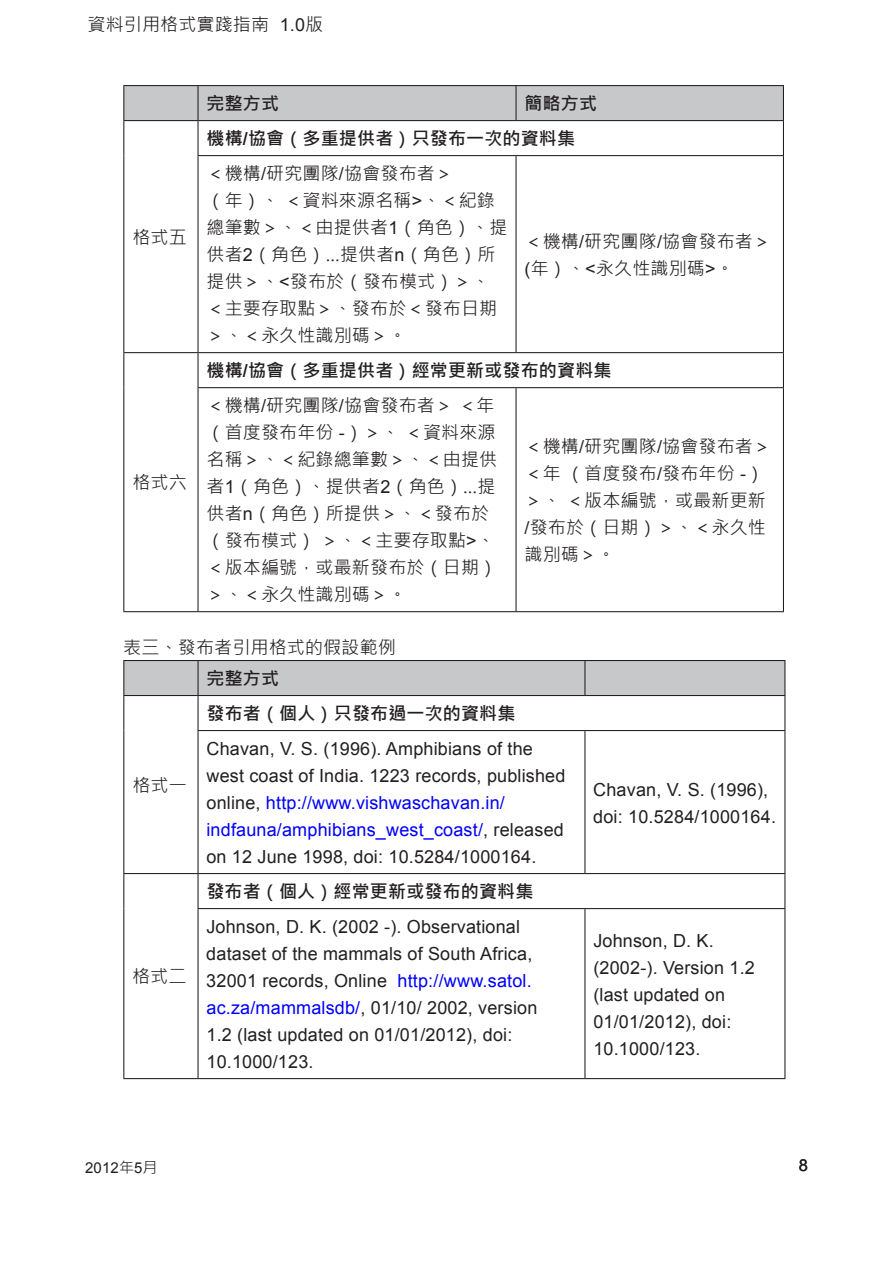
<style>
.page{position:relative;width:893px;height:1263px;background:#fff}
.page>*{position:absolute;margin:0;border:0;box-sizing:border-box;transform-origin:0 0}
.t1{font:18px/27px "Arial";letter-spacing:.01em;color:#231f20}
.t2{font:18px/27px "Microsoft Jheng Hei";letter-spacing:.01em;color:#231f20}
.t3{font:700 18px/35px "Microsoft Jheng Hei";letter-spacing:.01em;color:#231f20}
.t4{font:16.5px "Arial";color:#231f20}
.t5{font:15px "Arial";color:#231f20}
.s1{font-family:"Arial"}
.s2{font-weight:400}
.s3{font-family:"Arial";font-weight:400}
.s4{color:#00f}
.s5{font-family:"Microsoft Jheng Hei"}
</style>
<div class="page">
<div style="left:124px;top:86px;width:659px;height:34px;background:#c7c8ca"></div>
<hr style="left:123px;top:85px;width:75px;height:1px;background:#231f20">
<hr style="left:123px;top:86px;width:1px;height:34px;background:#231f20">
<hr style="left:198px;top:85px;width:318px;height:1px;background:#231f20">
<hr style="left:197px;top:86px;width:2px;height:34px;background:#231f20">
<hr style="left:516px;top:85px;width:268px;height:1px;background:#231f20">
<hr style="left:515px;top:86px;width:2px;height:34px;background:#231f20">
<hr style="left:783px;top:86px;width:1px;height:34px;background:#231f20">
<hr style="left:123px;top:120px;width:75px;height:1px;background:#231f20">
<hr style="left:123px;top:121px;width:1px;height:35px;background:#231f20">
<hr style="left:198px;top:120px;width:318px;height:1px;background:#231f20">
<hr style="left:197px;top:121px;width:2px;height:34px;background:#231f20">
<hr style="left:516px;top:120px;width:268px;height:1px;background:#231f20">
<hr style="left:783px;top:121px;width:1px;height:34px;background:#231f20">
<hr style="left:123px;top:156px;width:1px;height:196px;background:#231f20">
<hr style="left:197px;top:155px;width:319px;height:1px;background:#231f20">
<hr style="left:197px;top:156px;width:2px;height:196px;background:#231f20">
<hr style="left:516px;top:155px;width:268px;height:1px;background:#231f20">
<hr style="left:515px;top:156px;width:2px;height:196px;background:#231f20">
<hr style="left:783px;top:156px;width:1px;height:196px;background:#231f20">
<hr style="left:123px;top:352px;width:75px;height:1px;background:#231f20">
<hr style="left:123px;top:353px;width:1px;height:35px;background:#231f20">
<hr style="left:198px;top:352px;width:318px;height:1px;background:#231f20">
<hr style="left:197px;top:353px;width:2px;height:34px;background:#231f20">
<hr style="left:516px;top:352px;width:268px;height:1px;background:#231f20">
<hr style="left:783px;top:353px;width:1px;height:34px;background:#231f20">
<hr style="left:123px;top:388px;width:1px;height:223px;background:#231f20">
<hr style="left:197px;top:387px;width:319px;height:1px;background:#231f20">
<hr style="left:197px;top:388px;width:2px;height:223px;background:#231f20">
<hr style="left:516px;top:387px;width:268px;height:1px;background:#231f20">
<hr style="left:515px;top:388px;width:2px;height:223px;background:#231f20">
<hr style="left:783px;top:388px;width:1px;height:223px;background:#231f20">
<hr style="left:123px;top:611px;width:75px;height:1px;background:#231f20">
<hr style="left:198px;top:611px;width:318px;height:1px;background:#231f20">
<hr style="left:516px;top:611px;width:268px;height:1px;background:#231f20">
<div style="left:124px;top:661px;width:660px;height:34px;background:#c7c8ca"></div>
<hr style="left:123px;top:660px;width:75px;height:1px;background:#231f20">
<hr style="left:123px;top:661px;width:1px;height:34px;background:#231f20">
<hr style="left:198px;top:660px;width:387px;height:1px;background:#231f20">
<hr style="left:197px;top:661px;width:2px;height:34px;background:#231f20">
<hr style="left:585px;top:660px;width:200px;height:1px;background:#231f20">
<hr style="left:584px;top:661px;width:1px;height:34px;background:#231f20">
<hr style="left:784px;top:661px;width:1px;height:34px;background:#231f20">
<hr style="left:123px;top:695px;width:75px;height:1px;background:#231f20">
<hr style="left:123px;top:696px;width:1px;height:34px;background:#231f20">
<hr style="left:198px;top:695px;width:387px;height:1px;background:#231f20">
<hr style="left:197px;top:696px;width:2px;height:34px;background:#231f20">
<hr style="left:585px;top:695px;width:200px;height:1px;background:#231f20">
<hr style="left:784px;top:696px;width:1px;height:34px;background:#231f20">
<hr style="left:123px;top:730px;width:1px;height:143px;background:#231f20">
<hr style="left:197px;top:730px;width:388px;height:1px;background:#231f20">
<hr style="left:197px;top:731px;width:2px;height:142px;background:#231f20">
<hr style="left:585px;top:730px;width:200px;height:1px;background:#231f20">
<hr style="left:584px;top:731px;width:1px;height:142px;background:#231f20">
<hr style="left:784px;top:731px;width:1px;height:142px;background:#231f20">
<hr style="left:123px;top:873px;width:75px;height:1px;background:#231f20">
<hr style="left:123px;top:874px;width:1px;height:34px;background:#231f20">
<hr style="left:198px;top:873px;width:387px;height:1px;background:#231f20">
<hr style="left:197px;top:874px;width:2px;height:34px;background:#231f20">
<hr style="left:585px;top:873px;width:200px;height:1px;background:#231f20">
<hr style="left:784px;top:874px;width:1px;height:34px;background:#231f20">
<hr style="left:123px;top:908px;width:1px;height:170px;background:#231f20">
<hr style="left:197px;top:908px;width:388px;height:1px;background:#231f20">
<hr style="left:197px;top:909px;width:2px;height:169px;background:#231f20">
<hr style="left:585px;top:908px;width:200px;height:1px;background:#231f20">
<hr style="left:584px;top:909px;width:1px;height:169px;background:#231f20">
<hr style="left:784px;top:909px;width:1px;height:169px;background:#231f20">
<hr style="left:123px;top:1078px;width:75px;height:1px;background:#231f20">
<hr style="left:198px;top:1078px;width:387px;height:1px;background:#231f20">
<hr style="left:585px;top:1078px;width:200px;height:1px;background:#231f20">
<p class="t2" style="left:88px;top:11px;width:237px">資料引用格式實踐指南 <span class="s1">1.0</span>版</p>
<p class="t2" style="left:132px;top:224px;width:56px">格式五</p>
<p class="t2" style="left:132px;top:469px;width:56px">格式六</p>
<p class="t3" style="left:207px;top:86px;width:74px">完整方式</p>
<p class="t3" style="left:525px;top:86px;width:74px">簡略方式</p>
<p class="t3" style="left:207px;top:121px;width:370px">機構<span class="s1">/</span>協會（多重提供者）只發布一次的資料集<span class="s2">＜機構</span><span class="s3">/</span><span class="s2">研究團隊</span><span class="s3">/</span><span class="s2">協會發布者＞</span></p>
<p class="t2" style="left:207px;top:187px;width:302px">（年）、＜資料來源名稱<span class="s1">&gt;</span>、＜紀錄總筆數＞、＜由提供者<span class="s1">1</span>（角色）、提供者<span class="s1">2</span>（角色）…提供者<span class="s1">n</span>（角色）所提供＞、<span class="s1">&lt;</span>發布於（發布模式）＞、＜主要存取點＞、發布於＜發布日期＞、＜永久性識別碼＞。</p>
<p class="t2" style="left:525px;top:228px;width:248px">＜機構<span class="s1">/</span>研究團隊<span class="s1">/</span>協會發布者＞<span class="s1">(</span>年）、<span class="s1">&lt;</span>永久性識別碼<span class="s1">&gt;</span>。</p>
<p class="t3" style="left:207px;top:353px;width:406px">機構<span class="s1">/</span>協會（多重提供者）經常更新或發布的資料集<span class="s2">＜機構</span><span class="s3">/</span><span class="s2">研究團隊</span><span class="s3">/</span><span class="s2">協會發布者＞＜年</span></p>
<p class="t2" style="left:207px;top:419px;width:292px">（首度發布年份 <span class="s1">-</span>）＞、＜資料來源名稱＞、＜紀錄總筆數＞、＜由提供者<span class="s1">1</span>（角色）、提供者<span class="s1">2</span>（角色）…提供者<span class="s1">n</span>（角色）所提供＞、＜發布於（發布模式）＞、＜主要存取點<span class="s1">&gt;</span>、＜版本編號，或最新發布於（日期）＞、＜永久性識別碼＞。</p>
<p class="t2" style="left:525px;top:433px;width:248px">＜機構<span class="s1">/</span>研究團隊<span class="s1">/</span>協會發布者＞＜年（首度發布<span class="s1">/</span>發布年份 <span class="s1">-</span>）＞、＜版本編號，或最新更新<span class="s1">/</span>發布於（日期）＞、＜永久性識別碼＞。</p>
<p class="t2" style="left:123px;top:634px;width:274px">表三、發布者引用格式的假設範例</p>
<p class="t3" style="left:207px;top:661px;width:74px">完整方式</p>
<p class="t2" style="left:132px;top:771px;width:56px">格式一</p>
<p class="t2" style="left:132px;top:963px;width:56px">格式二</p>
<p class="t3" style="left:207px;top:696px;width:310px">發布者（個人）只發布過一次的資料集</p>
<p class="t1" style="left:206px;top:735px;width:361px">Chavan, V. S. (1996). Amphibians of the west coast of India. 1223 records, published online, <span class="s4">http://www.vishwaschavan.in/ indfauna/amphibians_west_coast/</span>, released on 12 June 1998, doi: 10.5284/1000164.</p>
<p class="t3" style="left:206px;top:874px;width:329px">發布者（個人）經常更新或發布的資料集</p>
<p class="t1" style="left:206px;top:913px;width:333px">Johnson, D. K. (2002 -). Observational dataset of the mammals of South Africa, 32001 records, Online <span class="s4">http://www.satol. ac.za/mammalsdb/</span>, 01/10/ 2002, version 1.2 (last updated on 01/01/2012), doi:<br>10.1000/123.</p>
<p class="t1" style="left:593px;top:776px;width:184px">Chavan, V. S. (1996), doi: 10.5284/1000164.</p>
<p class="t1" style="left:593px;top:927px;width:163px">Johnson, D. K. (2002-). Version 1.2 (last updated on<br>01/01/2012), doi:<br>10.1000/123.</p>
<p class="t5" style="left:85px;top:1158px;width:74px">2012<span class="s5">年</span>5<span class="s5">月</span></p>
<p class="t4" style="left:799px;top:1155px;width:11px">8</p>
</div>
